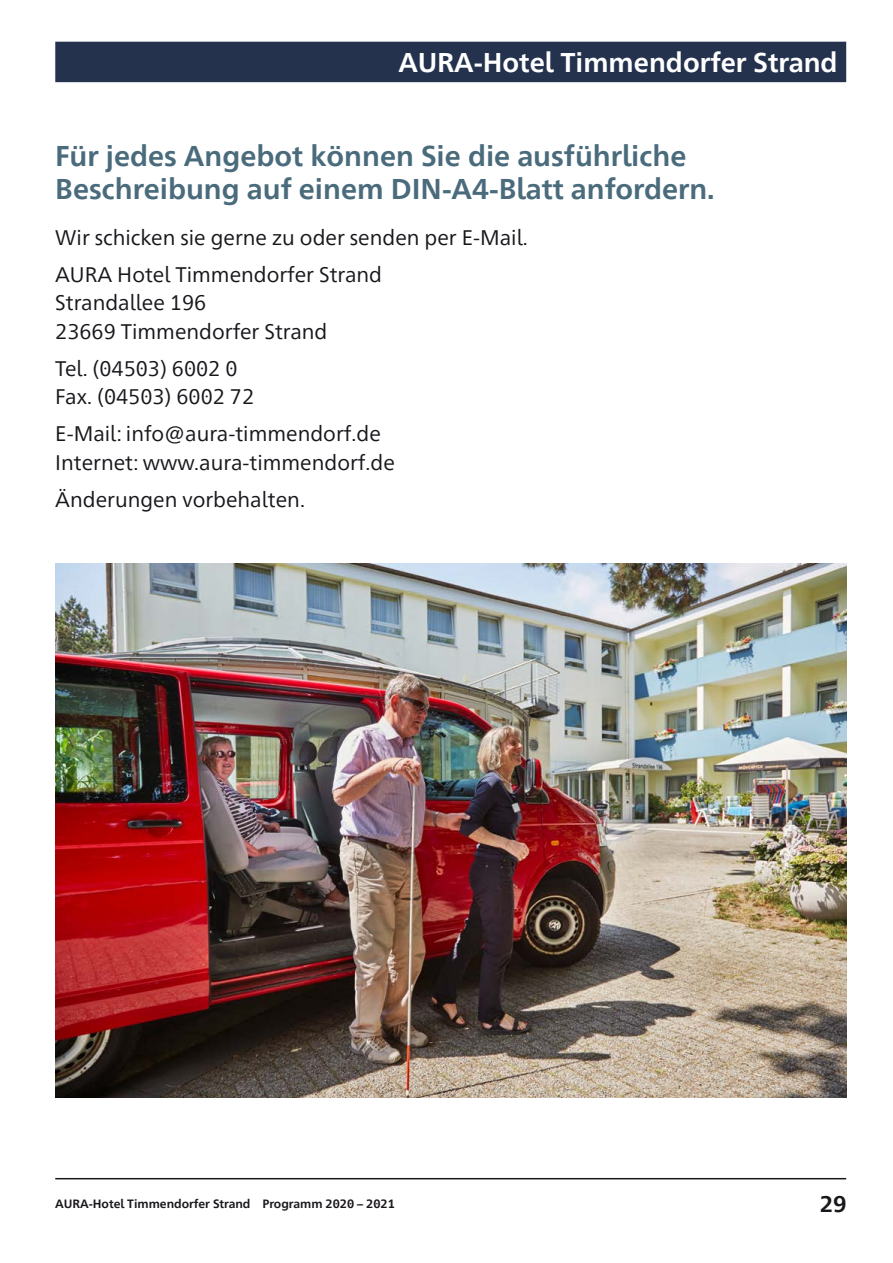
<style>
.page{position:relative;width:893px;height:1263px;background:#fff}
.page>*{position:absolute;margin:0;border:0;box-sizing:border-box;transform-origin:0 0}
.t1{font:700 28.5px/33px "Frutiger Neue 1450 Pro";color:#4a6b7c}
.t2{font:700 27px "Frutiger Neue 1450 Pro";color:#fff}
.t3{font:700 22.5px "Frutiger Neue 1450 Pro";color:#1a171c}
.t4{font:21px/28.5px "Frutiger Neue 1450 Pro";color:#1a171c}
.t5{font:700 12px "Frutiger Neue 1450 Pro";color:#1a171c}
</style>
<div class="page">
<hr style="left:55px;top:1178px;width:791px;height:1px;background:#1a171c">
<div style="left:55px;top:42px;width:791px;height:40px;background:#24324e"></div>
<img style="left:56px;top:563px;width:791px;height:535px">
<p class="t2" style="left:398px;top:43px;width:441px">AURA-Hotel Timmendorfer Strand</p>
<h3 class="t1" style="left:55px;top:138px;width:661px">Für jedes Angebot können Sie die ausführliche<br>Beschreibung auf einem DIN-A4-Blatt anfordern.</h3>
<p class="t4" style="left:55px;top:222px;width:474px">Wir schicken sie gerne zu oder senden per E-Mail.</p>
<p class="t4" style="left:55px;top:259px;width:328px">AURA Hotel Timmendorfer Strand<br>Strandallee 196<br>23669 Timmendorfer Strand</p>
<p class="t4" style="left:55px;top:353px;width:200px">Tel. (04503) 6002 0<br>Fax. (04503) 6002 72</p>
<p class="t4" style="left:55px;top:418px;width:341px">E-Mail: info@aura-timmendorf.de<br>Internet: www.aura-timmendorf.de</p>
<p class="t4" style="left:55px;top:484px;width:251px">Änderungen vorbehalten.</p>
<p class="t5" style="left:55px;top:1195px;width:341px">AURA-Hotel Timmendorfer Strand Programm 2020 – 2021</p>
<p class="t3" style="left:820px;top:1188px;width:28px">29</p>
</div>
